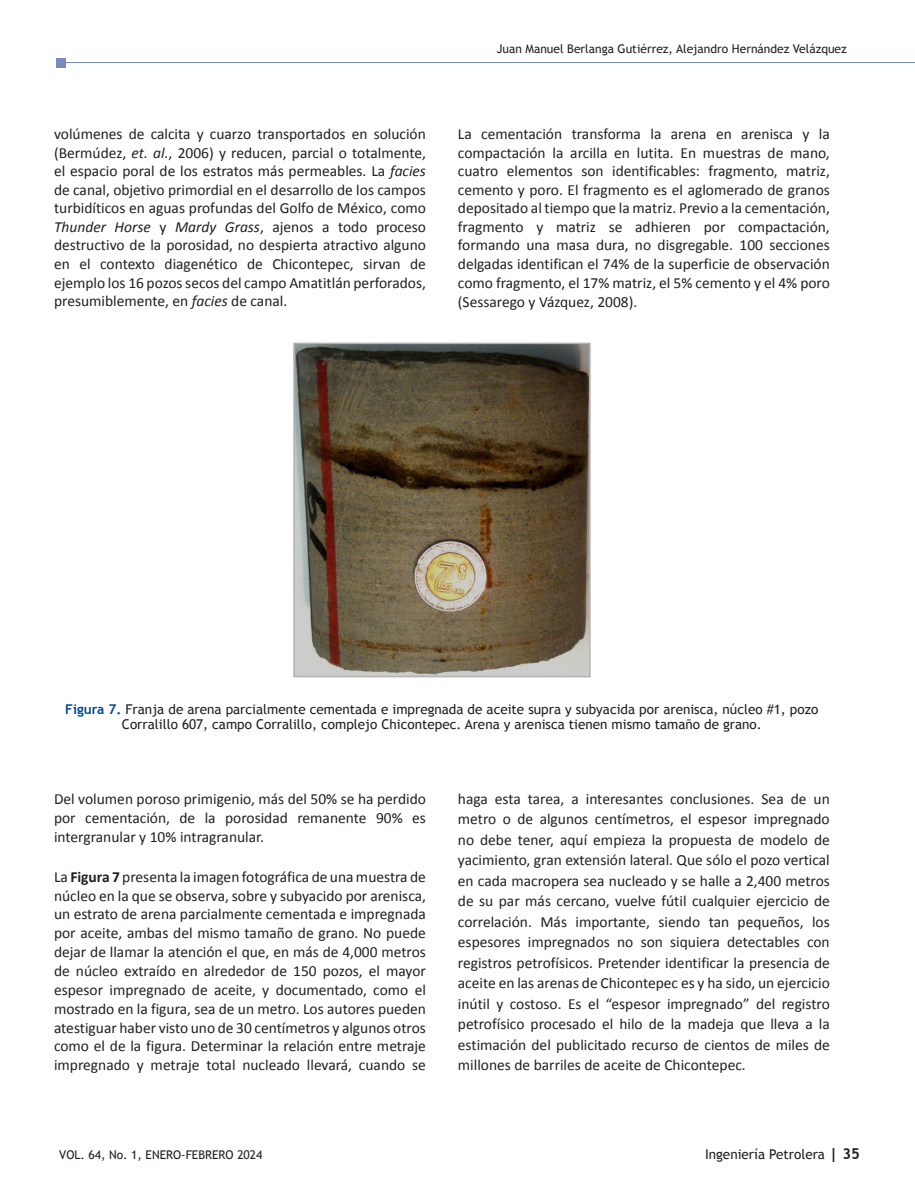
<style>
.page{position:relative;width:915px;height:1191px;background:#fff}
.page>*{position:absolute;margin:0;border:0;box-sizing:border-box;transform-origin:0 0}
.cpoTxt{font:15.45px/20.5px "Calibri";color:#231f20;text-align:justify}
.pieDeImagen{font:13.5px/15px "Trebuchet MS";color:#231f20;text-align:center}
.t1{font:12px "Trebuchet MS";color:#231f20}
.s1{font-style:italic}
.s2{font-weight:700;color:#014990}
.s3{font-weight:700}
.s4{font-weight:700;font-size:15px}
</style>
<div class="page">
<hr style="left:61px;top:62px;width:853px;height:1px;background:#788bbc">
<div style="left:56px;top:58px;width:10px;height:9px;background:#788bbc"></div>
<img style="left:296px;top:345px;width:291px;height:329px">
<div style="left:293px;top:342px;width:297px;height:335px;border:2px solid #b2b3b7"></div>
<p class="t1" style="left:496px;top:42px;width:351px">Juan Manuel Berlanga Gutiérrez, Alejandro Hernández Velázquez</p>
<p class="cpoTxt" style="left:54px;top:124px;width:373px;line-height:18.6px">volúmenes de calcita y cuarzo transportados en solución (Bermúdez, <span class="s1">et. al.</span>, 2006) y reducen, parcial o totalmente, el espacio poral de los estratos más permeables. La <span class="s1">facies </span>de canal, objetivo primordial en el desarrollo de los campos turbidíticos en aguas profundas del Golfo de México, como <span class="s1">Thunder Horse</span> y <span class="s1">Mardy Grass</span>, ajenos a todo proceso destructivo de la porosidad, no despierta atractivo alguno en el contexto diagenético de Chicontepec, sirvan de ejemplo los 16 pozos secos del campo Amatitlán perforados, presumiblemente, en <span class="s1">facies</span> de canal.</p>
<p class="cpoTxt" style="left:458px;top:124px;width:373px;line-height:18.8px">La cementación transforma la arena en arenisca y la compactación la arcilla en lutita. En muestras de mano, cuatro elementos son identificables: fragmento, matriz, cemento y poro. El fragmento es el aglomerado de granos depositado al tiempo que la matriz. Previo a la cementación, fragmento y matriz se adhieren por compactación, formando una masa dura, no disgregable. 100 secciones delgadas identifican el 74% de la superficie de observación como fragmento, el 17% matriz, el 5% cemento y el 4% poro (Sessarego y Vázquez, 2008).</p>
<p class="pieDeImagen" style="left:65px;top:701px;width:754px"><span class="s2">Figura 7.</span> Franja de arena parcialmente cementada e impregnada de aceite supra y subyacida por arenisca, núcleo #1, pozo<br>Corralillo 607, campo Corralillo, complejo Chicontepec. Arena y arenisca tienen mismo tamaño de grano.</p>
<p class="cpoTxt" style="left:54px;top:788px;width:373px;line-height:18.9px">Del volumen poroso primigenio, más del 50% se ha perdido por cementación, de la porosidad remanente 90% es intergranular y 10% intragranular.</p>
<p class="cpoTxt" style="left:54px;top:866px;width:373px;line-height:18.9px">La <span class="s3">Figura 7</span> presenta la imagen fotográfica de una muestra de núcleo en la que se observa, sobre y subyacido por arenisca, un estrato de arena parcialmente cementada e impregnada por aceite, ambas del mismo tamaño de grano. No puede dejar de llamar la atención el que, en más de 4,000 metros de núcleo extraído en alrededor de 150 pozos, el mayor espesor impregnado de aceite, y documentado, como el mostrado en la figura, sea de un metro. Los autores pueden atestiguar haber visto uno de 30 centímetros y algunos otros como el de la figura. Determinar la relación entre metraje impregnado y metraje total nucleado llevará, cuando se</p>
<p class="t1" style="left:59px;top:1147px;width:205px">VOL. 64, No. 1, ENERO-FEBRERO 2024</p>
<p class="cpoTxt" style="left:458px;top:787px;width:373px">haga esta tarea, a interesantes conclusiones. Sea de un metro o de algunos centímetros, el espesor impregnado no debe tener, aquí empieza la propuesta de modelo de yacimiento, gran extensión lateral. Que sólo el pozo vertical en cada macropera sea nucleado y se halle a 2,400 metros de su par más cercano, vuelve fútil cualquier ejercicio de correlación. Más importante, siendo tan pequeños, los espesores impregnados no son siquiera detectables con registros petrofísicos. Pretender identificar la presencia de aceite en las arenas de Chicontepec es y ha sido, un ejercicio inútil y costoso. Es el “espesor impregnado” del registro petrofísico procesado el hilo de la madeja que lleva a la estimación del publicitado recurso de cientos de miles de millones de barriles de aceite de Chicontepec.</p>
<p class="pieDeImagen" style="left:704px;top:1146px;width:156px">Ingeniería Petrolera <span class="s4">| 35</span></p>
</div>
